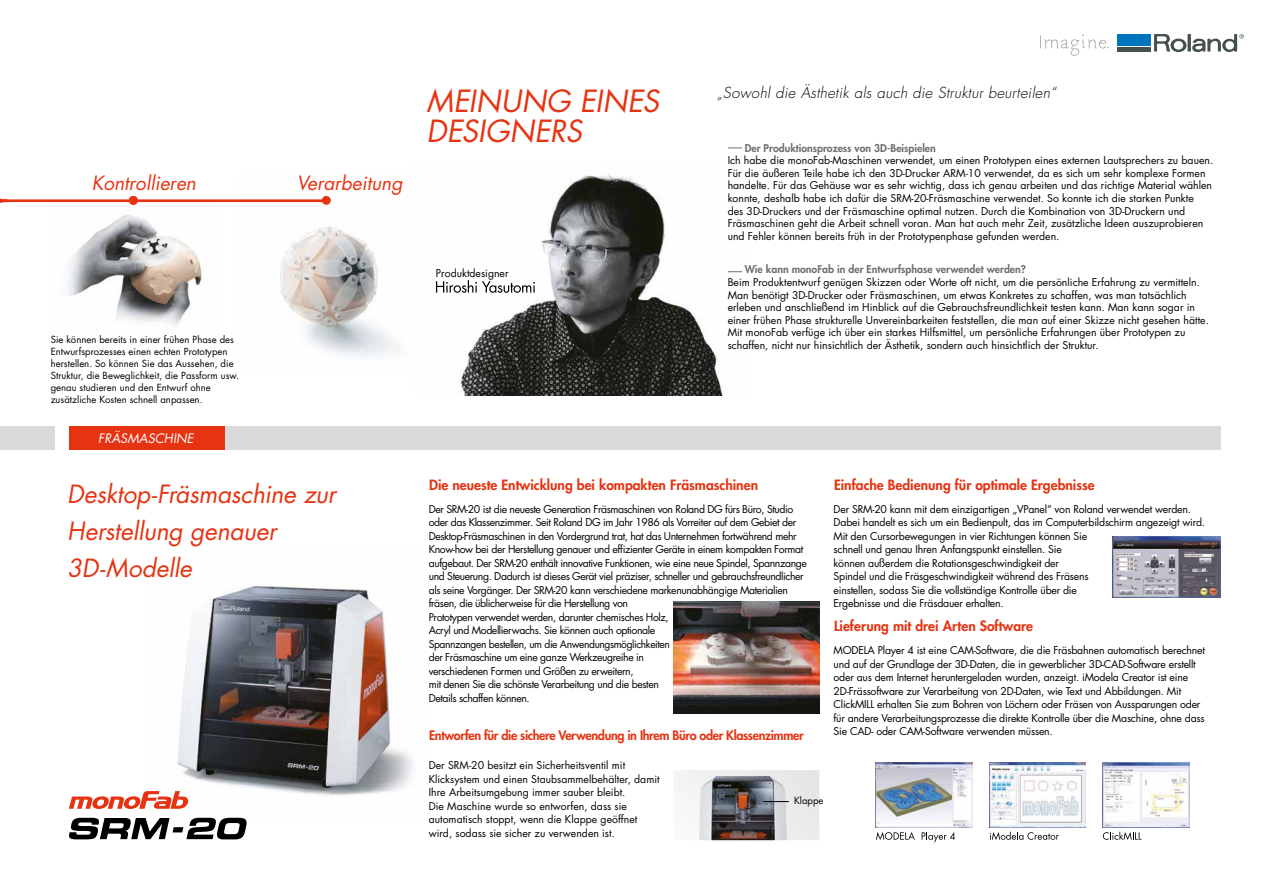
<style>
.page{position:relative;width:1263px;height:893px;background:#fff}
.page>*{position:absolute;margin:0;border:0;box-sizing:border-box;transform-origin:0 0}
.t1{font:italic 29.7px/30px "Futura Std";letter-spacing:.005em;color:#e63312}
.t2{font:italic 24.45px/37.2px "Futura Std";letter-spacing:-.01em;color:#e63312}
.t3{font:italic 19.2px "Futura Std";color:#e63312}
.t4{font:italic 300 14.85px "Futura Std";letter-spacing:.02em;color:#000}
.t5{font:800 13.8px "Futura Std";color:#e63312}
.t6{font:800 12.75px "Futura Std";letter-spacing:-.03em;color:#e63312}
.t7{font:italic 12.75px "Futura Std";color:#fff}
.t8{font:10.5px/12.6px "Futura Std";color:#000}
.t9{font:10.5px/13.5px "Futura Std";letter-spacing:-.02em;color:#000}
.t10{font:10.5px/13.5px "Futura Std";letter-spacing:-.04em;color:#000}
.t11{font:800 10.5px "Futura Std";color:#706f6f}
.t12{font:9.6px/12px "Futura Std";color:#000}
</style>
<div class="page">
<img style="left:48px;top:202px;width:172px;height:123px">
<img style="left:435px;top:174px;width:308px;height:222px">
<img style="left:674px;top:602px;width:145px;height:112px">
<img style="left:699px;top:776px;width:88px;height:64px">
<svg style="left:763px;top:801px;width:26px;height:1px"></svg>
<img style="left:177px;top:585px;width:236px;height:233px">
<img style="left:1113px;top:536px;width:107px;height:62px">
<img style="left:989px;top:763px;width:97px;height:64px">
<img style="left:1102px;top:763px;width:88px;height:64px">
<img style="left:876px;top:763px;width:96px;height:64px">
<img style="left:239px;top:196px;width:158px;height:161px">
<svg style="left:1103px;top:832px;width:38px;height:8px"></svg>
<svg style="left:990px;top:832px;width:69px;height:8px"></svg>
<svg style="left:876px;top:832px;width:39px;height:8px"></svg>
<svg style="left:922px;top:832px;width:33px;height:10px"></svg>
<svg style="left:69px;top:818px;width:178px;height:21px"></svg>
<svg style="left:69px;top:791px;width:119px;height:18px"></svg>
<div style="left:0;top:427px;width:55px;height:23px;background:#dadada"></div>
<div style="left:78px;top:427px;width:1142px;height:23px;background:#dadada"></div>
<div style="left:69px;top:427px;width:155px;height:23px;background:#e63312"></div>
<svg style="left:728px;top:148px;width:14px;height:1px"></svg>
<svg style="left:728px;top:271px;width:14px;height:1px"></svg>
<hr style="left:4px;top:199px;width:326px;height:3px;background:#e63312">
<svg style="left:0;top:198px;width:10px;height:5px"></svg>
<div style="left:322px;top:196px;width:9px;height:9px;background:#e63312;border-radius:50%"></div>
<div style="left:129px;top:196px;width:9px;height:9px;background:#e63312;border-radius:50%"></div>
<svg style="left:436px;top:280px;width:99px;height:13px"></svg>
<svg style="left:1040px;top:35px;width:69px;height:21px"></svg>
<svg style="left:1187px;top:34px;width:4px;height:18px"></svg>
<svg style="left:1154px;top:34px;width:32px;height:18px"></svg>
<div style="left:1117px;top:47px;width:34px;height:5px;background:#444f50"></div>
<div style="left:1117px;top:34px;width:34px;height:12px;background:#0075bc"></div>
<svg style="left:1192px;top:34px;width:52px;height:18px"></svg>
<h3 class="t3" style="left:92px;top:171px;width:106px">Kontrollieren</h3>
<h3 class="t3" style="left:297px;top:171px;width:107px">Verarbeitung</h3>
<p class="t12" style="left:51px;top:334px;width:190px">Sie können bereits in einer frühen Phase des Entwurfsprozesses einen echten Prototypen herstellen. So können Sie das Aussehen, die Struktur, die Beweglichkeit, die Passform usw. genau studieren und den Entwurf ohne zusätzliche Kosten schnell anpassen.</p>
<p class="t7" style="left:98px;top:430px;width:97px">FRÄSMASCHINE</p>
<h2 class="t2" style="left:67px;top:475px;width:270px">Desktop-Fräsmaschine zur<br>Herstellung genauer<br>3D-Modelle</h2>
<h1 class="t1" style="left:426px;top:86px;width:234px">MEINUNG EINES<br>DESIGNERS</h1>
<h3 class="t4" style="left:717px;top:84px;width:341px">„Sowohl die Ästhetik als auch die Struktur beurteilen“</h3>
<p class="t11" style="left:745px;top:141px;width:193px">Der Produktionsprozess von 3D-Beispielen</p>
<p class="t8" style="left:728px;top:154px;width:487px">Ich habe die monoFab-Maschinen verwendet, um einen Prototypen eines externen Lautsprechers zu bauen.<br>Für die äußeren Teile habe ich den 3D-Drucker ARM-10 verwendet, da es sich um sehr komplexe Formen handelte. Für das Gehäuse war es sehr wichtig, dass ich genau arbeiten und das richtige Material wählen konnte, deshalb habe ich dafür die SRM-20-Fräsmaschine verwendet. So konnte ich die starken Punkte<br>des 3D-Druckers und der Fräsmaschine optimal nutzen. Durch die Kombination von 3D-Druckern und Fräsmaschinen geht die Arbeit schnell voran. Man hat auch mehr Zeit, zusätzliche Ideen auszuprobieren und Fehler können bereits früh in der Prototypenphase gefunden werden.</p>
<p class="t11" style="left:745px;top:263px;width:283px">Wie kann monoFab in der Entwurfsphase verwendet werden?</p>
<p class="t8" style="left:728px;top:276px;width:483px">Beim Produktentwurf genügen Skizzen oder Worte oft nicht, um die persönliche Erfahrung zu vermitteln.<br>Man benötigt 3D-Drucker oder Fräsmaschinen, um etwas Konkretes zu schaffen, was man tatsächlich erleben und anschließend im Hinblick auf die Gebrauchsfreundlichkeit testen kann. Man kann sogar in einer frühen Phase strukturelle Unvereinbarkeiten feststellen, die man auf einer Skizze nicht gesehen hätte.<br>Mit monoFab verfüge ich über ein starkes Hilfsmittel, um persönliche Erfahrungen über Prototypen zu schaffen, nicht nur hinsichtlich der Ästhetik, sondern auch hinsichtlich der Struktur.</p>
<p class="t8" style="left:436px;top:267px;width:74px">Produktdesigner</p>
<h3 class="t5" style="left:429px;top:476px;width:330px">Die neueste Entwicklung bei kompakten Fräsmaschinen</h3>
<h3 class="t5" style="left:834px;top:476px;width:262px">Einfache Bedienung für optimale Ergebnisse</h3>
<p class="t10" style="left:429px;top:502px;width:380px">Der SRM-20 ist die neueste Generation Fräsmaschinen von Roland DG fürs Büro, Studio oder das Klassenzimmer. Seit Roland DG im Jahr 1986 als Vorreiter auf dem Gebiet der Desktop-Fräsmaschinen in den Vordergrund trat, hat das Unternehmen fortwährend mehr Know-how bei der Herstellung genauer und effizienter Geräte in einem kompakten Format aufgebaut. Der SRM-20 enthält innovative Funktionen, wie eine neue Spindel, Spannzange und Steuerung. Dadurch ist dieses Gerät viel präziser, schneller und gebrauchsfreundlicher als seine Vorgänger. Der SRM-20 kann verschiedene markenunabhängige Materialien fräsen, die üblicherweise für die Herstellung von<br>Prototypen verwendet werden, darunter chemisches Holz,<br>Acryl und Modellierwachs. Sie können auch optionale<br>Spannzangen bestellen, um die Anwendungsmöglichkeiten<br>der Fräsmaschine um eine ganze Werkzeugreihe in<br>verschiedenen Formen und Größen zu erweitern,<br>mit denen Sie die schönste Verarbeitung und die besten<br>Details schaffen können.</p>
<p class="t9" style="left:833px;top:502px;width:373px">Der SRM-20 kann mit dem einzigartigen „VPanel“ von Roland verwendet werden.<br>Dabei handelt es sich um ein Bedienpult, das im Computerbildschirm angezeigt wird.<br>Mit den Cursorbewegungen in vier Richtungen können Sie<br>schnell und genau Ihren Anfangspunkt einstellen. Sie<br>können außerdem die Rotationsgeschwindigkeit der<br>Spindel und die Fräsgeschwindigkeit während des Fräsens<br>einstellen, sodass Sie die vollständige Kontrolle über die<br>Ergebnisse und die Fräsdauer erhalten.</p>
<h3 class="t5" style="left:834px;top:617px;width:201px">Lieferung mit drei Arten Software</h3>
<p class="t9" style="left:833px;top:643px;width:373px">MODELA Player 4 ist eine CAM-Software, die die Fräsbahnen automatisch berechnet und auf der Grundlage der 3D-Daten, die in gewerblicher 3D-CAD-Software erstellt oder aus dem Internet heruntergeladen wurden, anzeigt. iModela Creator ist eine 2D-Frässoftware zur Verarbeitung von 2D-Daten, wie Text und Abbildungen. Mit ClickMILL erhalten Sie zum Bohren von Löchern oder Fräsen von Aussparungen oder für andere Verarbeitungsprozesse die direkte Kontrolle über die Maschine, ohne dass Sie CAD- oder CAM-Software verwenden müssen.</p>
<p class="t6" style="left:429px;top:727px;width:376px">Entworfen für die sichere Verwendung in Ihrem Büro oder Klassenzimmer</p>
<p class="t8" style="left:429px;top:759px;width:232px;line-height:13.5px">Der SRM-20 besitzt ein Sicherheitsventil mit Klicksystem und einen Staubsammelbehälter, damit Ihre Arbeitsumgebung immer sauber bleibt.<br>Die Maschine wurde so entworfen, dass sie automatisch stoppt, wenn die Klappe geöffnet wird, sodass sie sicher zu verwenden ist.</p>
<p class="t12" style="left:794px;top:794px;width:31px">Klappe</p>
</div>
